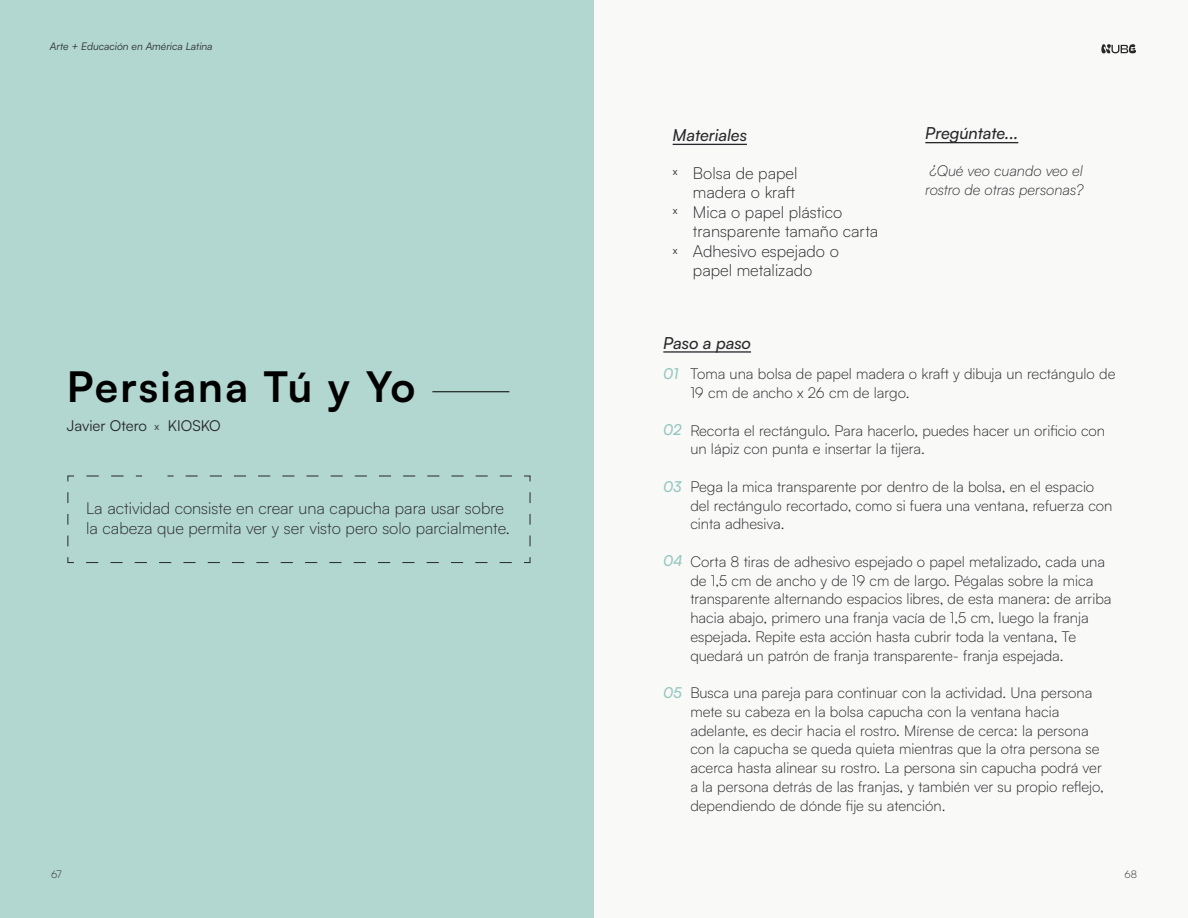
<style>
.page{position:relative;width:1188px;height:918px;background:#f9f9f8}
.page>*{position:absolute;margin:0;border:0;box-sizing:border-box;transform-origin:0 0}
.t1{font:700 42px "Satoshi";letter-spacing:.05em;color:#000}
.t2{font:300 16.5px/19.5px "Satoshi";color:#27282a}
.t3{font:italic 500 16.5px "Satoshi";color:#27282a}
.t4{font:300 15px/18.8px "Satoshi";color:#27282a}
.t5{font:italic 300 15px/19.5px "Satoshi";color:#27282a}
.t6{font:15px "Satoshi";color:#27282a}
.t7{font:italic 500 15px "Satoshi";color:#94c7bf}
.t8{font:italic 10.5px "Satoshi";color:#27282a}
.t9{font:300 10.5px "Satoshi";color:#27282a}
.t10{font:10.5px "Satoshi";color:#27282a}
</style>
<div class="page">
<div style="left:0;top:0;width:594px;height:918px;background:#b2d6d0"></div>
<svg style="left:1101px;top:44px;width:35px;height:9px"></svg>
<hr style="left:432px;top:391px;width:77px;height:1px;background:#000">
<hr style="left:673px;top:144px;width:74px;height:1px;background:#27282a">
<hr style="left:925px;top:142px;width:93px;height:1px;background:#27282a">
<svg style="left:68px;top:476px;width:463px;height:87px"></svg>
<hr style="left:663px;top:351px;width:88px;height:2px;background:#27282a">
<p class="t8" style="left:50px;top:39px;width:164px">Arte + Educación en América Latina</p>
<h1 class="t1" style="left:67px;top:356px;width:350px">Persiana Tú y Yo</h1>
<p class="t6" style="left:67px;top:416px;width:82px">Javier Otero</p>
<p class="t6" style="left:168px;top:416px;width:54px">KIOSKO</p>
<p class="t10" style="left:155px;top:419px;width:6px">x</p>
<p class="t2" style="left:86px;top:498px;width:425px">La actividad consiste en crear una capucha para usar sobre la cabeza que permita ver y ser visto pero solo parcialmente.</p>
<p class="t3" style="left:673px;top:124px;width:76px">Materiales</p>
<p class="t3" style="left:925px;top:122px;width:95px">Pregúntate...</p>
<p class="t10" style="left:673px;top:164px;width:6px">x</p>
<p class="t10" style="left:673px;top:204px;width:6px">x</p>
<p class="t10" style="left:673px;top:243px;width:6px">x</p>
<p class="t2" style="left:693px;top:163px;width:187px">Bolsa de papel<br>madera o kraft<br>Mica o papel plástico transparente tamaño carta<br>Adhesivo espejado o papel metalizado</p>
<p class="t5" style="left:925px;top:160px;width:160px">¿Qué veo cuando veo el rostro de otras personas?</p>
<p class="t3" style="left:663px;top:331px;width:89px">Paso a paso</p>
<p class="t7" style="left:663px;top:364px;width:17px">01</p>
<p class="t4" style="left:690px;top:364px;width:427px">Toma una bolsa de papel madera o kraft y dibuja un rectángulo de<br>19 cm de ancho x 26 cm de largo.</p>
<p class="t4" style="left:690px;top:420px;width:416px">Recorta el rectángulo. Para hacerlo, puedes hacer un orificio con un lápiz con punta e insertar la tijera.</p>
<p class="t4" style="left:690px;top:477px;width:424px">Pega la mica transparente por dentro de la bolsa, en el espacio del rectángulo recortado, como si fuera una ventana, refuerza con cinta adhesiva.</p>
<p class="t4" style="left:690px;top:552px;width:423px">Corta 8 tiras de adhesivo espejado o papel metalizado, cada una de 1,5 cm de ancho y de 19 cm de largo. Pégalas sobre la mica transparente alternando espacios libres, de esta manera: de arriba hacia abajo, primero una franja vacía de 1,5 cm, luego la franja espejada. Repite esta acción hasta cubrir toda la ventana, Te quedará un patrón de franja transparente- franja espejada.</p>
<p class="t4" style="left:690px;top:683px;width:415px">Busca una pareja para continuar con la actividad. Una persona mete su cabeza en la bolsa capucha con la ventana hacia adelante, es decir hacia el rostro. Mírense de cerca: la persona con la capucha se queda quieta mientras que la otra persona se acerca hasta alinear su rostro. La persona sin capucha podrá ver a la persona detrás de las franjas, y también ver su propio reflejo, dependiendo de dónde fije su atención.</p>
<p class="t7" style="left:663px;top:419px;width:20px">02</p>
<p class="t7" style="left:663px;top:476px;width:20px">03</p>
<p class="t7" style="left:663px;top:550px;width:21px">04</p>
<p class="t7" style="left:663px;top:682px;width:20px">05</p>
<p class="t9" style="left:51px;top:867px;width:12px">67</p>
<p class="t9" style="left:1124px;top:867px;width:14px">68</p>
</div>
